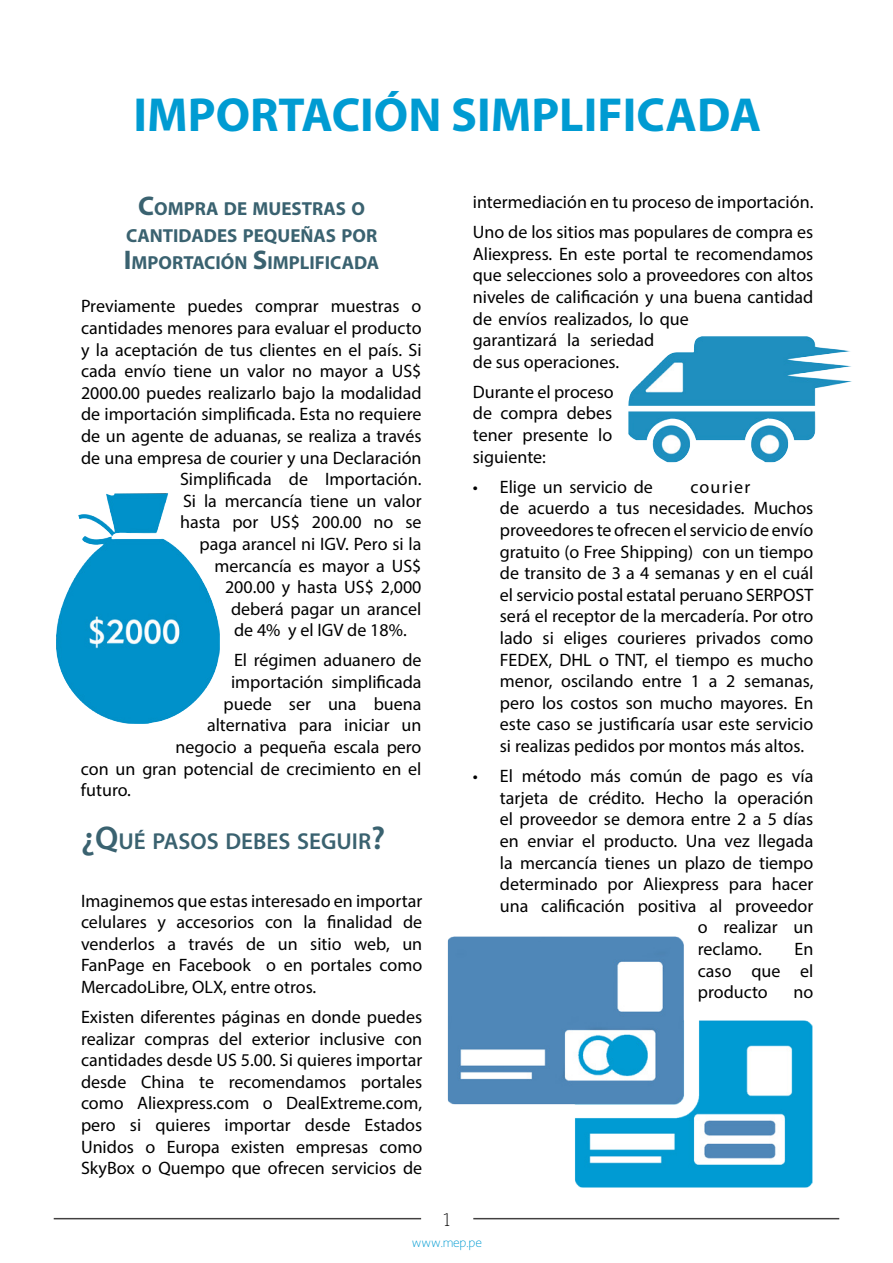
<style>
.page{position:relative;width:893px;height:1263px;background:#fff}
.page>*{position:absolute;margin:0;border:0;box-sizing:border-box;transform-origin:0 0}
.t1{font:700 48px "Myriad Pro";color:#009bd2}
.t2{font:600 23.1px "Myriad Pro";color:#3a6270}
.t3{font:700 18.9px "Myriad Pro";color:#3a6270}
.t4{font:18px/21.6px "Myriad Pro";color:#000;text-align:justify}
.t5{font:18px "Mank Sans";color:#000}
.t6{font:13.5px "Mank Sans";color:#009bd2}
.s1{font-size:27px}
.s2{font-size:33px}
</style>
<div class="page">
<hr style="left:473px;top:1218px;width:366px;height:1px;background:#424040">
<hr style="left:54px;top:1218px;width:367px;height:1px;background:#424040">
<img style="left:56px;top:493px;width:164px;height:231px">
<img style="left:628px;top:336px;width:224px;height:126px">
<img style="left:448px;top:936px;width:364px;height:251px">
<h1 class="t1" style="left:134px;top:83px;width:629px">IMPORTACIÓN SIMPLIFICADA</h1>
<p class="t3" style="left:138px;top:196px;width:30px"><span class="s1">C</span>OMPRA</p>
<p class="t3" style="left:224px;top:196px;width:80px">DE MUESTRAS</p>
<p class="t3" style="left:352px;top:196px;width:14px">O</p>
<p class="t3" style="left:126px;top:223px;width:13px">CANTIDAD</p>
<p class="t3" style="left:217px;top:223px;width:137px">ES PEQUEÑAS POR</p>
<p class="t3" style="left:124px;top:250px;width:21px"><span class="s1">I</span>MPORTACIÓN</p>
<p class="t3" style="left:253px;top:250px;width:26px"><span class="s1">S</span>IMPLIFICADA</p>
<p class="t4" style="left:81px;top:295px;width:342px">Previamente puedes comprar muestras o</p>
<p class="t4" style="left:81px;top:317px;width:342px">cantidades menores para evaluar el producto</p>
<p class="t4" style="left:81px;top:338px;width:342px">y la aceptación de tus clientes en el país. Si</p>
<p class="t4" style="left:81px;top:360px;width:342px">cada envío tiene un valor no mayor a US$</p>
<p class="t4" style="left:81px;top:382px;width:342px">2000.00 puedes realizarlo bajo la modalidad</p>
<p class="t4" style="left:81px;top:403px;width:342px">de importación simplificada. Esta no requiere</p>
<p class="t4" style="left:81px;top:425px;width:342px">de un agente de aduanas, se realiza a través</p>
<p class="t4" style="left:81px;top:446px;width:342px">de una empresa de courier y una Declaración</p>
<p class="t4" style="left:180px;top:468px;width:243px">Simplificada de Importación.</p>
<p class="t4" style="left:183px;top:490px;width:240px">Si la mercancía tiene un valor</p>
<p class="t4" style="left:180px;top:511px;width:243px">hasta por US$ 200.00 no se</p>
<p class="t4" style="left:200px;top:533px;width:223px">paga arancel ni IGV. Pero si la</p>
<p class="t4" style="left:215px;top:554px;width:208px">mercancía es mayor a US$</p>
<p class="t4" style="left:225px;top:576px;width:198px">200.00 y hasta US$ 2,000</p>
<p class="t4" style="left:231px;top:598px;width:192px">deberá pagar un arancel</p>
<p class="t4" style="left:234px;top:619px;width:174px">de 4% y el IGV de 18%.</p>
<p class="t4" style="left:234px;top:649px;width:189px">El régimen aduanero de</p>
<p class="t4" style="left:231px;top:671px;width:192px">importación simplificada</p>
<p class="t4" style="left:223px;top:692px;width:200px">puede ser una buena</p>
<p class="t4" style="left:207px;top:714px;width:216px">alternativa para iniciar un</p>
<p class="t4" style="left:175px;top:736px;width:248px">negocio a pequeña escala pero</p>
<p class="t4" style="left:81px;top:757px;width:342px">con un gran potencial de crecimiento en el</p>
<p class="t4" style="left:81px;top:779px;width:51px">futuro.</p>
<p class="t2" style="left:81px;top:827px;width:306px"><span class="s2">¿Q</span>UÉ PASOS DEBES SEGUIR<span class="s2">?</span></p>
<p class="t4" style="left:81px;top:889px;width:343px">Imaginemos que estas interesado en importar celulares y accesorios con la finalidad de venderlos a través de un sitio web, un FanPage en Facebook o en portales como MercadoLibre, OLX, entre otros.</p>
<p class="t4" style="left:81px;top:1006px;width:343px">Existen diferentes páginas en donde puedes realizar compras del exterior inclusive con cantidades desde US 5.00. Si quieres importar desde China te recomendamos portales como Aliexpress.com o DealExtreme.com, pero si quieres importar desde Estados Unidos o Europa existen empresas como SkyBox o Quempo que ofrecen servicios de</p>
<p class="t4" style="left:473px;top:187px;width:342px;line-height:30.2px">intermediación en tu proceso de importación.<br>Uno de los sitios mas populares de compra es</p>
<p class="t4" style="left:473px;top:243px;width:342px;text-align:left">Aliexpress. En este portal te recomendamos que selecciones solo a proveedores con altos niveles de calificación y una buena cantidad de envíos realizados, lo que<br>garantizará la seriedad<br>de sus operaciones.</p>
<p class="t4" style="left:473px;top:381px;width:142px">Durante el proceso de compra debes tener presente lo siguiente:</p>
<p class="t4" style="left:473px;top:476px;width:182px">• Elige un servicio de</p>
<p class="t4" style="left:500px;top:476px;width:315px;text-align:left;text-indent:190px">courier<br>de acuerdo a tus necesidades. Muchos proveedores te ofrecen el servicio de envío gratuito (o Free Shipping) con un tiempo de transito de 3 a 4 semanas y en el cuál el servicio postal estatal peruano SERPOST será el receptor de la mercadería. Por otro lado si eliges courieres privados como FEDEX, DHL o TNT, el tiempo es mucho menor, oscilando entre 1 a 2 semanas, pero los costos son mucho mayores. En este caso se justificaría usar este servicio si realizas pedidos por montos más altos.</p>
<p class="t4" style="left:473px;top:765px;width:342px">• El método más común de pago es vía</p>
<p class="t4" style="left:500px;top:786px;width:315px">tarjeta de crédito. Hecho la operación</p>
<p class="t4" style="left:500px;top:808px;width:315px">el proveedor se demora entre 2 a 5 días</p>
<p class="t4" style="left:500px;top:830px;width:315px">en enviar el producto. Una vez llegada</p>
<p class="t4" style="left:500px;top:851px;width:315px">la mercancía tienes un plazo de tiempo</p>
<p class="t4" style="left:500px;top:873px;width:315px">determinado por Aliexpress para hacer</p>
<p class="t4" style="left:500px;top:894px;width:315px">una calificación positiva al proveedor</p>
<p class="t4" style="left:698px;top:916px;width:117px">o realizar un</p>
<p class="t4" style="left:698px;top:938px;width:65px">reclamo.</p>
<p class="t4" style="left:698px;top:938px;width:117px;text-indent:97px">En caso que el producto</p>
<p class="t4" style="left:793px;top:981px;width:21px">no</p>
<p class="t5" style="left:443px;top:1209px;width:9px">1</p>
<p class="t6" style="left:412px;top:1233px;width:72px">www.mep.pe</p>
</div>
